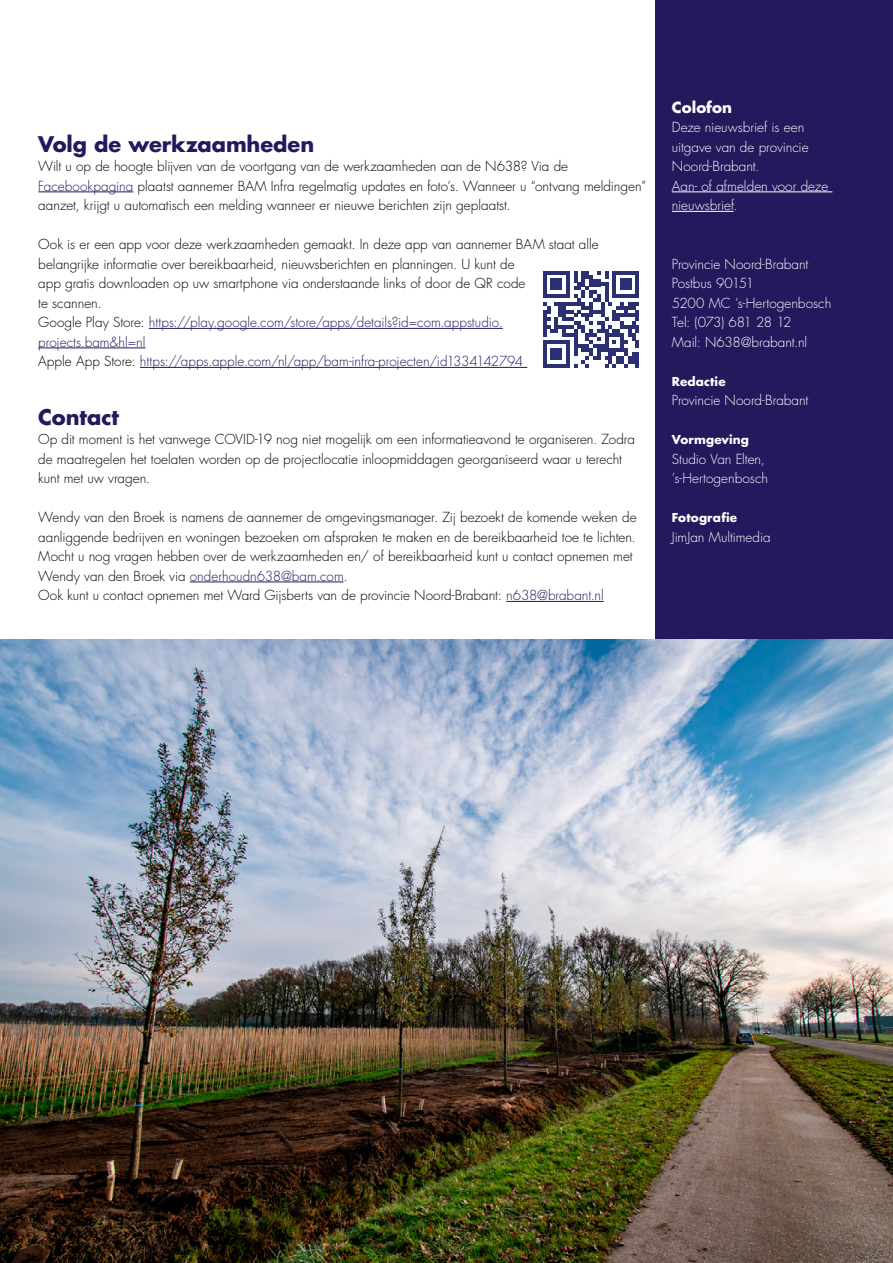
<style>
.page{position:relative;width:893px;height:1263px;background:#fff}
.page>*{position:absolute;margin:0;border:0;box-sizing:border-box;transform-origin:0 0}
.t1{font:700 21px "Futura Std";letter-spacing:-.005em;color:#24195d}
.t2{font:700 15px "Futura Std";letter-spacing:.005em;color:#fff}
.t3{font:300 13.5px/19.5px "Futura Std";color:#000}
.t4{font:300 13.5px/19.5px "Futura Std";letter-spacing:-.005em;color:#fff}
.t5{font:700 12px "Futura Std";letter-spacing:.01em;color:#fff}
.s1{color:#24195d}
</style>
<div class="page">
<div style="left:597px;top:0;width:296px;height:1263px;background:#24195d"></div>
<div style="left:0;top:0;width:655px;height:1263px;background:#fff"></div>
<hr style="left:672px;top:192px;width:160px;height:1px;background:#fff">
<hr style="left:672px;top:211px;width:62px;height:1px;background:#fff">
<hr style="left:38px;top:192px;width:95px;height:1px;background:#24195d">
<hr style="left:149px;top:328px;width:354px;height:1px;background:#24195d">
<hr style="left:38px;top:348px;width:107px;height:1px;background:#24195d">
<hr style="left:140px;top:367px;width:387px;height:1px;background:#24195d">
<hr style="left:190px;top:582px;width:153px;height:1px;background:#24195d">
<hr style="left:506px;top:601px;width:98px;height:1px;background:#24195d">
<img style="left:0;top:639px;width:893px;height:624px">
<svg style="left:543px;top:271px;width:96px;height:97px"></svg>
<h1 class="t1" style="left:38px;top:130px;width:277px">Volg de werkzaamheden</h1>
<p class="t3" style="left:38px;top:157px;width:610px">Wilt u op de hoogte blijven van de voortgang van de werkzaamheden aan de N638? Via de<br><span class="s1">Facebookpagina</span> plaatst aannemer BAM Infra regelmatig updates en foto’s. Wanneer u “ontvang meldingen” aanzet, krijgt u automatisch een melding wanneer er nieuwe berichten zijn geplaatst.</p>
<p class="t3" style="left:38px;top:235px;width:562px">Ook is er een app voor deze werkzaamheden gemaakt. In deze app van aannemer BAM staat alle belangrijke informatie over bereikbaarheid, nieuwsberichten en planningen. U kunt de<br>app gratis downloaden op uw smartphone via onderstaande links of door de QR code<br>te scannen.<br>Google Play Store: <span class="s1">https://play.google.com/store/apps/details?id=com.appstudio. projects.bam&amp;hl=nl<br></span>Apple App Store: <span class="s1">https://apps.apple.com/nl/app/bam-infra-projecten/id1334142794</span></p>
<h1 class="t1" style="left:38px;top:403px;width:82px">Contact</h1>
<p class="t3" style="left:38px;top:430px;width:598px">Op dit moment is het vanwege COVID-19 nog niet mogelijk om een informatieavond te organiseren. Zodra de maatregelen het toelaten worden op de projectlocatie inloopmiddagen georganiseerd waar u terecht kunt met uw vragen.</p>
<p class="t3" style="left:38px;top:508px;width:600px">Wendy van den Broek is namens de aannemer de omgevingsmanager. Zij bezoekt de komende weken de aanliggende bedrijven en woningen bezoeken om afspraken te maken en de bereikbaarheid toe te lichten.<br>Mocht u nog vragen hebben over de werkzaamheden en/ of bereikbaarheid kunt u contact opnemen met Wendy van den Broek via <span class="s1">onderhoudn638@bam.com</span>.<br>Ook kunt u contact opnemen met Ward Gijsberts van de provincie Noord-Brabant: <span class="s1">n638@brabant.nl</span></p>
<p class="t2" style="left:672px;top:97px;width:62px">Colofon</p>
<p class="t4" style="left:672px;top:118px;width:158px">Deze nieuwsbrief is een uitgave van de provincie<br>Noord‑Brabant.<br>Aan- of afmelden voor deze nieuwsbrief.</p>
<p class="t4" style="left:672px;top:254px;width:161px">Provincie Noord-Brabant<br>Postbus 90151<br>5200 MC ‘s-Hertogenbosch<br>Tel: (073) 681 28 12<br>Mail: N638@brabant.nl</p>
<p class="t5" style="left:672px;top:373px;width:55px">Redactie</p>
<p class="t4" style="left:672px;top:391px;width:138px">Provincie Noord-Brabant</p>
<p class="t5" style="left:672px;top:432px;width:79px">Vormgeving</p>
<p class="t4" style="left:672px;top:449px;width:98px">Studio Van Elten, ’s-Hertogenbosch</p>
<p class="t5" style="left:672px;top:510px;width:67px">Fotografie</p>
<p class="t4" style="left:672px;top:527px;width:100px">JimJan Multimedia</p>
</div>
